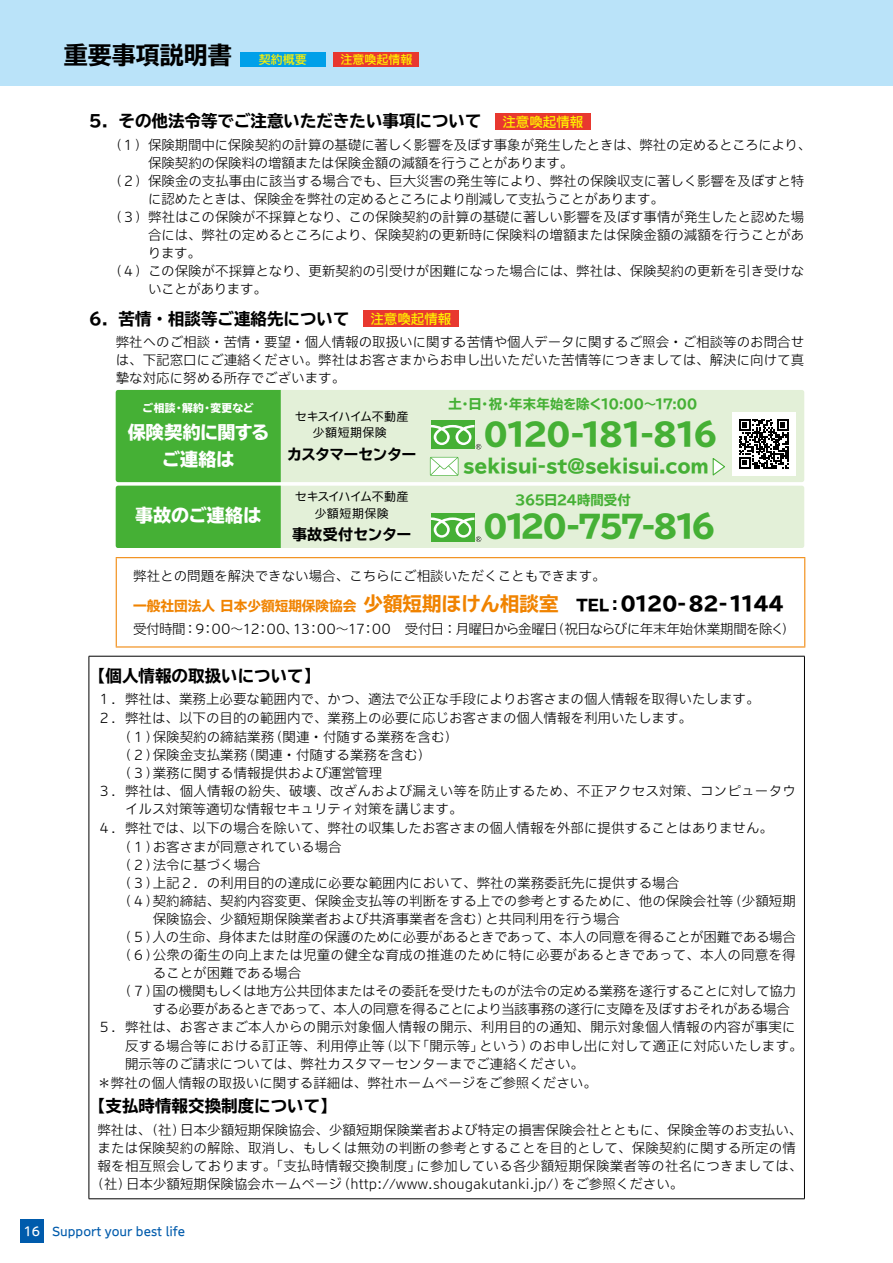
<style>
.page{position:relative;width:893px;height:1263px;background:#fff}
.page>*{position:absolute;margin:0;border:0;box-sizing:border-box;transform-origin:0 0}
.t1{font:800 30.9px "TBUD Go Std";letter-spacing:-.14em;color:#45b035}
.t2{font:800 30.9px "TBUD Go Std";letter-spacing:-.115em;color:#45b035}
.t3{font:700 expanded 24px "TBUD Go Std";color:#000}
.t4{font:800 18.45px "TBUD Go Std";letter-spacing:-.025em;color:#45b035}
.t5{font:800 18px/27px "TBUD Go Std";color:#fff;text-align:center}
.t6{font:700 expanded 16.5px "TBUD Go Std";color:#000}
.t7{font:700 expanded 15px "TBUD Go Std";letter-spacing:-.035em;color:#000}
.t8{font:700 expanded 15px "TBUD Go Std";letter-spacing:.01em;color:#000}
.t9{font:700 expanded 13.65px "TBUD Go Std";color:#f08300}
.t10{font:300 13.5px/18px "Iwa UCDA Goth Std";color:#000;text-align:justify}
.t11{font:300 13.5px "Iwa UCDA Goth Std";letter-spacing:-.025em;color:#000}
.t12{font:300 13.5px "Iwa UCDA Goth Std";letter-spacing:-.05em;color:#000}
.t13{font:300 13.5px "Iwa UCDA Goth Std";letter-spacing:.025em;color:#000}
.t14{font:300 13.5px "Iwa UCDA Goth Std";letter-spacing:-.035em;color:#000}
.t15{font:300 13.5px "Iwa UCDA Goth Std";letter-spacing:-.02em;color:#000}
.t16{font:500 13.5px "Iwa UCDA Goth Std";color:#fff100}
.t17{font:700 expanded 13.35px "TBUD Go Std";letter-spacing:-.04em;color:#45b035}
.t18{font:700 expanded 13.35px "TBUD Go Std";letter-spacing:-.065em;color:#45b035}
.t19{font:100 12px/16.5px "Iwa UCDA Goth Std";color:#000;text-align:center}
.t20{font:500 12px "Iwa UCDA Goth Std";color:#005bac}
.t21{font:500 12px "Iwa UCDA Goth Std";color:#fff100}
.t22{font:800 10.8px "TBUD Go Std";letter-spacing:.025em;color:#fff}
.s1{font-family:"Iwa UCDA Goth Std";font-weight:500;font-stretch:normal;font-size:12px;color:#fff100}
.s2{font-size:19.5px}
.s3{font-weight:800;font-stretch:normal;font-size:15.6px;color:#000}
.s4{font-weight:800;font-stretch:normal;font-size:19.5px;color:#000}
.s5{font-size:12.45px;color:#fff}
</style>
<div class="page">
<div style="left:0;top:0;width:893px;height:85px;background:#bae3f9"></div>
<div style="left:240px;top:52px;width:85px;height:15px;background:#00a0e9"></div>
<div style="left:334px;top:52px;width:85px;height:15px;background:#e8382f"></div>
<div style="left:495px;top:113px;width:96px;height:17px;background:#e8382f"></div>
<div style="left:363px;top:311px;width:96px;height:16px;background:#e8382f"></div>
<hr style="left:116px;top:557px;width:689px;height:1px;background:#f08300">
<hr style="left:116px;top:558px;width:1px;height:88px;background:#f08300">
<hr style="left:804px;top:558px;width:1px;height:88px;background:#f08300">
<hr style="left:116px;top:646px;width:689px;height:1px;background:#f08300">
<hr style="left:89px;top:656px;width:716px;height:1px;background:#000">
<hr style="left:89px;top:656px;width:1px;height:542px;background:#000">
<hr style="left:804px;top:656px;width:1px;height:542px;background:#000">
<hr style="left:89px;top:1198px;width:716px;height:1px;background:#000">
<div style="left:116px;top:486px;width:688px;height:62px;background:#e3f0d8;border-radius:2px"></div>
<div style="left:431px;top:513px;width:43px;height:29px;background:#45b035"></div>
<svg style="left:431px;top:517px;width:50px;height:25px"></svg>
<div style="left:116px;top:390px;width:688px;height:92px;background:#e3f0d8;border-radius:2px"></div>
<div style="left:116px;top:390px;width:165px;height:158px;background:#45b035"></div>
<div style="left:431px;top:420px;width:43px;height:29px;background:#45b035"></div>
<svg style="left:431px;top:425px;width:50px;height:24px"></svg>
<svg style="left:430px;top:457px;width:28px;height:19px"></svg>
<svg style="left:712px;top:458px;width:13px;height:18px"></svg>
<div style="left:20px;top:1219px;width:24px;height:24px;background:#005bac"></div>
<div style="left:732px;top:412px;width:64px;height:64px;background:#fff"></div>
<svg style="left:739px;top:419px;width:50px;height:50px"></svg>
<h2 class="t3" style="left:64px;top:41px;width:245px">重要事項説明書 <span class="s1">契約概要</span></h2>
<p class="t21" style="left:340px;top:51px;width:73px">注意喚起情報</p>
<p class="t6" style="left:89px;top:112px;width:394px">5．その他法令等でご注意いただきたい事項について</p>
<p class="t16" style="left:502px;top:112px;width:82px">注意喚起情報</p>
<p class="t10" style="left:109px;top:135px;width:704px">（１）保険期間中に保険契約の計算の基礎に著しく影響を及ぼす事象が発生したときは、弊社の定めるところにより、</p>
<p class="t10" style="left:148px;top:153px;width:427px">保険契約の保険料の増額または保険金額の減額を行うことがあります。</p>
<p class="t10" style="left:109px;top:171px;width:697px">（２）保険金の支払事由に該当する場合でも、巨大災害の発生等により、弊社の保険収支に著しく影響を及ぼすと特</p>
<p class="t15" style="left:148px;top:189px;width:517px">に認めたときは、保険金を弊社の定めるところにより削減して支払うことがあります。</p>
<p class="t10" style="left:109px;top:207px;width:697px">（３）弊社はこの保険が不採算となり、この保険契約の計算の基礎に著しい影響を及ぼす事情が発生したと認めた場</p>
<p class="t10" style="left:148px;top:225px;width:658px">合には、弊社の定めるところにより、保険契約の更新時に保険料の増額または保険金額の減額を行うことがあ</p>
<p class="t10" style="left:148px;top:243px;width:55px">ります。</p>
<p class="t10" style="left:109px;top:261px;width:697px">（４）この保険が不採算となり、更新契約の引受けが困難になった場合には、弊社は、保険契約の更新を引き受けな</p>
<p class="t11" style="left:148px;top:279px;width:120px">いことがあります。</p>
<p class="t6" style="left:89px;top:309px;width:262px">6．苦情・相談等ご連絡先について</p>
<p class="t16" style="left:370px;top:309px;width:82px">注意喚起情報</p>
<p class="t10" style="left:116px;top:332px;width:690px">弊社へのご相談・苦情・要望・個人情報の取扱いに関する苦情や個人データに関するご照会・ご相談等のお問合せは、下記窓口にご連絡ください。弊社はお客さまからお申し出いただいた苦情等につきましては、解決に向けて真摯な対応に努める所存でございます。</p>
<p class="t22" style="left:143px;top:402px;width:113px">ご相談・解約・変更など</p>
<h3 class="t5" style="left:128px;top:420px;width:143px">保険契約に関するご連絡は</h3>
<h3 class="t5" style="left:135px;top:503px;width:128px">事故のご連絡は</h3>
<p class="t19" style="left:295px;top:407px;width:115px">セキスイハイム不動産少額短期保険</p>
<p class="t7" style="left:287px;top:446px;width:131px">カスタマーセンター</p>
<p class="t19" style="left:295px;top:488px;width:115px">セキスイハイム不動産少額短期保険</p>
<p class="t8" style="left:292px;top:526px;width:121px">事故受付センター</p>
<p class="t17" style="left:448px;top:397px;width:251px">土・日・祝・年末年始を除く10:00～17:00</p>
<h1 class="t2" style="left:483px;top:417px;width:237px">0120-181-816</h1>
<h3 class="t4" style="left:463px;top:456px;width:247px">sekisui-st@sekisui.com</h3>
<p class="t18" style="left:515px;top:493px;width:118px">365日24時間受付</p>
<h1 class="t1" style="left:483px;top:510px;width:235px">0120-757-816</h1>
<p class="t10" style="left:133px;top:566px;width:474px">弊社との問題を解決できない場合、こちらにご相談いただくこともできます。</p>
<p class="t9" style="left:133px;top:598px;width:654px">一般社団法人 日本少額短期保険協会 <span class="s2">少額短期ほけん相談室</span> <span class="s3">TEL：</span><span class="s4">０１２０-８２-１１４４</span></p>
<p class="t12" style="left:133px;top:619px;width:663px">受付時間：９：００～１２：００、１３：００～１７：００　受付日：月曜日から金曜日（祝日ならびに年末年始休業期間を除く）</p>
<p class="t6" style="left:89px;top:666px;width:233px">【個人情報の取扱いについて】</p>
<p class="t10" style="left:97px;top:689px;width:664px">１． 弊社は、業務上必要な範囲内で、かつ、適法で公正な手段によりお客さまの個人情報を取得いたします。</p>
<p class="t10" style="left:97px;top:708px;width:596px">２． 弊社は、以下の目的の範囲内で、業務上の必要に応じお客さまの個人情報を利用いたします。</p>
<p class="t10" style="left:118px;top:727px;width:341px">（１）保険契約の締結業務（関連・付随する業務を含む）</p>
<p class="t10" style="left:118px;top:745px;width:314px">（２）保険金支払業務（関連・付随する業務を含む）</p>
<p class="t10" style="left:118px;top:763px;width:265px">（３）業務に関する情報提供および運営管理</p>
<p class="t10" style="left:97px;top:781px;width:700px">３． 弊社は、個人情報の紛失、破壊、改ざんおよび漏えい等を防止するため、不正アクセス対策、コンピュータウ</p>
<p class="t10" style="left:125px;top:799px;width:339px">イルス対策等適切な情報セキュリティ対策を講じます。</p>
<p class="t10" style="left:97px;top:818px;width:677px">４． 弊社では、以下の場合を除いて、弊社の収集したお客さまの個人情報を外部に提供することはありません。</p>
<p class="t10" style="left:118px;top:837px;width:225px">（１）お客さまが同意されている場合</p>
<p class="t10" style="left:118px;top:855px;width:144px">（２）法令に基づく場合</p>
<p class="t10" style="left:118px;top:873px;width:562px">（３）上記２．の利用目的の達成に必要な範囲内において、弊社の業務委託先に提供する場合</p>
<p class="t10" style="left:118px;top:891px;width:679px">（４）契約締結、契約内容変更、保険金支払等の判断をする上での参考とするために、他の保険会社等（少額短期</p>
<p class="t10" style="left:153px;top:909px;width:469px">保険協会、少額短期保険業者および共済事業者を含む）と共同利用を行う場合</p>
<p class="t11" style="left:118px;top:927px;width:679px">（５）人の生命、身体または財産の保護のために必要があるときであって、本人の同意を得ることが困難である場合</p>
<p class="t10" style="left:118px;top:945px;width:679px">（６）公衆の衛生の向上または児童の健全な育成の推進のために特に必要があるときであって、本人の同意を得</p>
<p class="t10" style="left:153px;top:963px;width:150px">ることが困難である場合</p>
<p class="t11" style="left:118px;top:981px;width:679px">（７）国の機関もしくは地方公共団体またはその委託を受けたものが法令の定める業務を遂行することに対して協力</p>
<p class="t14" style="left:152px;top:999px;width:639px">する必要があるときであって、本人の同意を得ることにより当該事務の遂行に支障を及ぼすおそれがある場合</p>
<p class="t10" style="left:97px;top:1017px;width:700px">５． 弊社は、お客さまご本人からの開示対象個人情報の開示、利用目的の通知、開示対象個人情報の内容が事実に</p>
<p class="t10" style="left:125px;top:1036px;width:679px">反する場合等における訂正等、利用停止等（以下「開示等」という）のお申し出に対して適正に対応いたします。</p>
<p class="t10" style="left:125px;top:1054px;width:460px">開示等のご請求については、弊社カスタマーセンターまでご連絡ください。</p>
<p class="t10" style="left:97px;top:1073px;width:501px">＊弊社の個人情報の取扱いに関する詳細は、弊社ホームページをご参照ください。</p>
<p class="t6" style="left:89px;top:1097px;width:249px">【支払時情報交換制度について】</p>
<p class="t10" style="left:97px;top:1120px;width:706px">弊社は、（社）日本少額短期保険協会、少額短期保険業者および特定の損害保険会社とともに、保険金等のお支払い、</p>
<p class="t10" style="left:97px;top:1138px;width:700px">または保険契約の解除、取消し、もしくは無効の判断の参考とすることを目的として、保険契約に関する所定の情</p>
<p class="t13" style="left:97px;top:1156px;width:707px">報を相互照会しております。「支払時情報交換制度」に参加している各少額短期保険業者等の社名につきましては、</p>
<p class="t10" style="left:91px;top:1174px;width:594px">（社）日本少額短期保険協会ホームページ（http://www.shougakutanki.jp/）をご参照ください。</p>
<p class="t20" style="left:24px;top:1222px;width:163px"><span class="s5">16</span> Support your best life</p>
</div>
